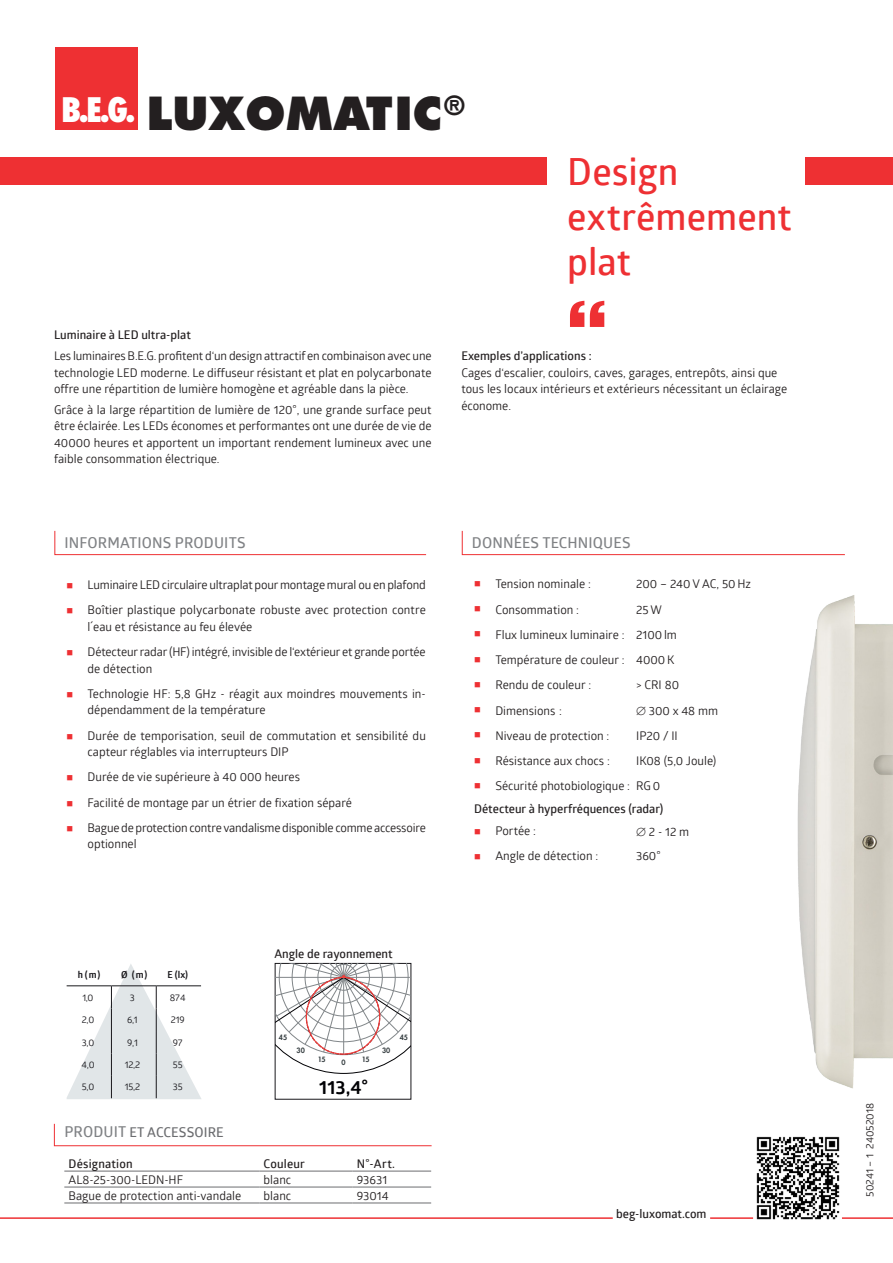
<style>
.page{position:relative;width:893px;height:1263px;background:#fff}
.page>*{position:absolute;margin:0;border:0;box-sizing:border-box;transform-origin:0 0}
.t1{font:800 44.25px "Futura";color:#231f20}
.t2{font:600 37.5px/45px "Glober";letter-spacing:.005em;color:#ee3033}
.t3{font:700 19.2px "Glober";color:#000004}
.t4{font:600 15px "Glober";letter-spacing:.01em;color:#808285}
.t5{font:600 13.5px "Glober";color:#6c6d70}
.t6{font:12px/16.5px "Glober";color:#231f20}
.t7{font:600 12px/22.2px "Glober";color:#231f20}
.t8{font:10.5px "Glober";color:#231f20}
.t9{font:9.6px "Glober";letter-spacing:-.025em;color:#19181c}
.t10{font:700 9.6px "Glober";color:#19181c}
.t11{font:800 7.05px "Futura";letter-spacing:.005em;color:#363e41}
.s1{color:#ee3033}
.s2{font-size:15px;color:#808285}
.s3{font-weight:400}
</style>
<div class="page">
<div style="left:55px;top:48px;width:83px;height:82px;background:#ee3033"></div>
<img style="left:756px;top:1136px;width:84px;height:84px">
<hr style="left:842px;top:1217px;width:51px;height:2px;background:#ee3033">
<hr style="left:710px;top:1217px;width:43px;height:2px;background:#ee3033">
<svg style="left:54px;top:530px;width:373px;height:25px"></svg>
<svg style="left:461px;top:530px;width:384px;height:25px"></svg>
<svg style="left:67px;top:964px;width:135px;height:135px"></svg>
<svg style="left:275px;top:963px;width:136px;height:111px"></svg>
<svg style="left:54px;top:1123px;width:378px;height:23px"></svg>
<hr style="left:64px;top:1171px;width:195px;height:1px;background:#6c6d70">
<hr style="left:259px;top:1171px;width:93px;height:1px;background:#6c6d70">
<hr style="left:352px;top:1171px;width:79px;height:1px;background:#6c6d70">
<hr style="left:64px;top:1187px;width:195px;height:1px;background:#6c6d70">
<hr style="left:259px;top:1187px;width:93px;height:1px;background:#6c6d70">
<hr style="left:352px;top:1187px;width:79px;height:1px;background:#6c6d70">
<hr style="left:64px;top:1202px;width:195px;height:1px;background:#6c6d70">
<hr style="left:259px;top:1202px;width:93px;height:1px;background:#6c6d70">
<hr style="left:352px;top:1202px;width:79px;height:1px;background:#6c6d70">
<img style="left:797px;top:595px;width:96px;height:494px">
<hr style="left:0;top:1217px;width:613px;height:2px;background:#ee3033">
<div style="left:0;top:157px;width:546px;height:28px;background:#ee3033"></div>
<div style="left:805px;top:157px;width:88px;height:28px;background:#ee3033"></div>
<h1 class="t1" style="left:61px;top:86px;width:405px"><sup>B.E.G.</sup> LUXOMATIC<sup>®</sup></h1>
<h2 class="t2" style="left:567px;top:149px;width:226px">Design extrêmement plat</h2>
<p class="t7" style="left:54px;top:324px;width:138px">Luminaire à LED ultra-plat</p>
<p class="t6" style="left:54px;top:347px;width:379px;text-align:justify">Les luminaires B.E.G. profitent d‘un design attractif en combinaison avec une technologie LED moderne. Le diffuseur résistant et plat en polycarbonate offre une répartition de lumière homogène et agréable dans la pièce.</p>
<p class="t6" style="left:54px;top:401px;width:379px;text-align:justify">Grâce à la large répartition de lumière de 120°, une grande surface peut être éclairée. Les LEDs économes et performantes ont une durée de vie de 40000 heures et apportent un important rendement lumineux avec une faible consommation électrique.</p>
<p class="t7" style="left:461px;top:344px;width:132px">Exemples d’applications :</p>
<p class="t6" style="left:461px;top:364px;width:327px">Cages d‘escalier, couloirs, caves, garages, entrepôts, ainsi que tous les locaux intérieurs et extérieurs nécessitant un éclairage économe.</p>
<p class="t4" style="left:64px;top:532px;width:183px">I nformations Produits</p>
<p class="t4" style="left:472px;top:532px;width:160px">Données tech niques</p>
<p class="t6" style="left:66px;top:576px;width:361px"><span class="s1">■</span> Luminaire LED circulaire ultraplat pour montage mural ou en plafond</p>
<p class="t6" style="left:88px;top:601px;width:340px;text-indent:-21px"><span class="s1">■</span> Boîtier plastique polycarbonate robuste avec protection contre l´eau et résistance au feu élevée</p>
<p class="t6" style="left:88px;top:643px;width:340px;text-indent:-21px"><span class="s1">■</span> Détecteur radar (HF) intégré, invisible de l‘extérieur et grande portée de détection</p>
<p class="t6" style="left:88px;top:685px;width:340px;text-indent:-21px"><span class="s1">■</span> Technologie HF: 5,8 GHz - réagit aux moindres mouvements in&shy;dépendamment de la température</p>
<p class="t6" style="left:88px;top:727px;width:340px;text-indent:-21px"><span class="s1">■</span> Durée de temporisation, seuil de commutation et sensibilité du capteur réglables via interrupteurs DIP</p>
<p class="t6" style="left:66px;top:768px;width:235px"><span class="s1">■</span> Durée de vie supérieure à 40 000 heures</p>
<p class="t6" style="left:66px;top:794px;width:287px"><span class="s1">■</span> Facilité de montage par un étrier de fixation séparé</p>
<p class="t6" style="left:88px;top:819px;width:340px;text-indent:-21px"><span class="s1">■</span> Bague de protection contre vandalisme disponible comme accessoire optionnel</p>
<p class="t10" style="left:78px;top:968px;width:24px">h (m)</p>
<p class="t10" style="left:121px;top:968px;width:28px">Ø (m)</p>
<p class="t10" style="left:168px;top:968px;width:22px">E (lx)</p>
<p class="t9" style="left:82px;top:991px;width:13px">1,0</p>
<p class="t9" style="left:170px;top:991px;width:21px">8743</p>
<p class="t9" style="left:82px;top:1013px;width:14px">2,0</p>
<p class="t9" style="left:127px;top:1013px;width:24px">6,12,0</p>
<p class="t9" style="left:171px;top:1013px;width:15px">219</p>
<p class="t9" style="left:82px;top:1035px;width:14px">3,0</p>
<p class="t9" style="left:127px;top:1035px;width:23px">9,13,0</p>
<p class="t9" style="left:82px;top:1058px;width:15px">4,0</p>
<p class="t9" style="left:125px;top:1058px;width:17px">12,2</p>
<p class="t9" style="left:173px;top:1058px;width:11px">55</p>
<p class="t9" style="left:82px;top:1080px;width:14px">5,0</p>
<p class="t9" style="left:125px;top:1080px;width:17px">15,2</p>
<p class="t9" style="left:173px;top:1080px;width:11px">35</p>
<p class="t10" style="left:132px;top:968px;width:24px">h (m)</p>
<p class="t10" style="left:176px;top:968px;width:28px">Ø (m)</p>
<p class="t7" style="left:274px;top:942px;width:120px">Angle de rayonnement</p>
<p class="t11" style="left:279px;top:1032px;width:10px">45</p>
<p class="t11" style="left:400px;top:1032px;width:10px">45</p>
<p class="t11" style="left:382px;top:1046px;width:10px">30</p>
<p class="t11" style="left:362px;top:1054px;width:9px">15</p>
<p class="t11" style="left:297px;top:1046px;width:10px">30</p>
<p class="t11" style="left:307px;top:1054px;width:20px">15 15</p>
<h3 class="t3" style="left:265px;top:1074px;width:105px">113,4° 113,4°</h3>
<p class="t11" style="left:342px;top:1057px;width:6px">0</p>
<p class="t5" style="left:64px;top:1123px;width:116px"><span class="s2">Produit</span> ET ACCESSOIRE</p>
<p class="t7" style="left:69px;top:1152px;width:66px">Désignation</p>
<p class="t7" style="left:264px;top:1152px;width:43px">Couleur</p>
<p class="t7" style="left:357px;top:1152px;width:40px">N °-Art.</p>
<p class="t6" style="left:69px;top:1170px;width:116px">AL8-25-300-LEDN-HF</p>
<p class="t6" style="left:264px;top:1170px;width:29px">blanc</p>
<p class="t6" style="left:357px;top:1170px;width:32px">93631</p>
<p class="t6" style="left:69px;top:1186px;width:174px">Bague de protection anti-vandale</p>
<p class="t6" style="left:264px;top:1186px;width:29px">blanc</p>
<p class="t6" style="left:357px;top:1186px;width:33px">93014</p>
<p class="t6" style="left:474px;top:575px;width:118px"><span class="s1">■</span> Tension nominale :</p>
<p class="t6" style="left:636px;top:575px;width:116px">200 – 240 V AC, 50 Hz</p>
<p class="t6" style="left:474px;top:601px;width:106px"><span class="s1">■</span> Consommation :</p>
<p class="t6" style="left:636px;top:601px;width:27px">25W</p>
<p class="t6" style="left:474px;top:626px;width:204px"><span class="s1">■</span> Flux lumineux luminaire : 2100 lm</p>
<p class="t6" style="left:474px;top:651px;width:202px"><span class="s1">■</span> Température de couleur : 4000 K</p>
<p class="t6" style="left:474px;top:676px;width:119px"><span class="s1">■</span> Rendu de couleur :</p>
<p class="t6" style="left:636px;top:676px;width:44px">&gt; CRI 80</p>
<p class="t6" style="left:474px;top:702px;width:89px"><span class="s1">■</span> Dimensions :</p>
<p class="t6" style="left:636px;top:702px;width:83px">∅ 300 x 48 mm</p>
<p class="t6" style="left:474px;top:727px;width:137px"><span class="s1">■</span> Niveau de protection :</p>
<p class="t6" style="left:636px;top:727px;width:43px">IP20 / II</p>
<p class="t6" style="left:474px;top:752px;width:137px"><span class="s1">■</span> Résistance aux chocs :</p>
<p class="t6" style="left:636px;top:752px;width:82px">IK08 (5,0 Joule)</p>
<p class="t7" style="left:474px;top:775px;width:191px"><span class="s1">■</span> <span class="s3">Sécurité photobiologique : RG 0<br></span>Détecteur à hyperfréquences (radar)</p>
<p class="t6" style="left:474px;top:822px;width:63px"><span class="s1">■</span> Portée :</p>
<p class="t6" style="left:636px;top:823px;width:55px">∅ 2 - 12 m</p>
<p class="t6" style="left:474px;top:847px;width:126px"><span class="s1">■</span> Angle de détection :</p>
<p class="t6" style="left:636px;top:847px;width:26px">360°</p>
<p class="t7" style="left:616px;top:1202px;width:92px">beg-luxomat.com</p>
<p class="t8" style="left:862px;top:1197px;width:95px;rotate:-90deg">50241 – 1 24052018</p>
</div>
